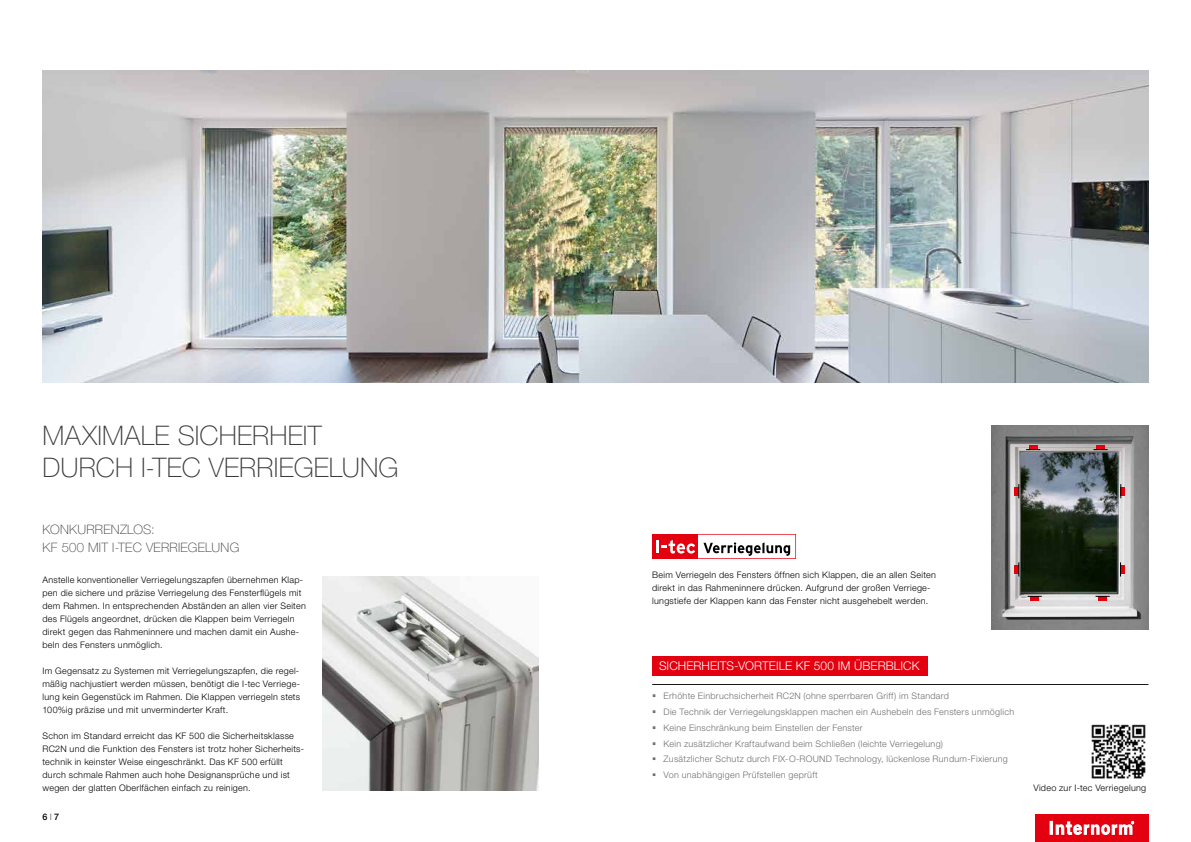
<style>
.page{position:relative;width:1191px;height:842px;background:#fff}
.page>*{position:absolute;margin:0;border:0;box-sizing:border-box;transform-origin:0 0}
.t1{font:100 27px/32px "Helvetica Neue LT Pro";letter-spacing:.005em;color:#3b3b3a}
.t2{font:100 13px/18px "Helvetica Neue LT Pro";letter-spacing:.02em;color:#3b3b3a}
.t3{font:300 12px "Helvetica Neue LT Pro";letter-spacing:.01em;color:#fff}
.t4{font:300 9px/13px "Helvetica Neue LT Pro";letter-spacing:.03em;color:#000}
.t5{font:300 9px "Helvetica Neue LT Pro";letter-spacing:.03em;color:#6f6f6e}
.t6{font:500 9px "Helvetica Neue LT Pro";color:#000}
.s1{font-weight:100}
</style>
<div class="page">
<div style="left:1035px;top:814px;width:113px;height:28px;background:#e3000f"></div>
<svg style="left:1050px;top:821px;width:83px;height:14px"></svg>
<img style="left:43px;top:71px;width:1105px;height:312px">
<img style="left:323px;top:576px;width:216px;height:215px">
<div style="left:652px;top:656px;width:275px;height:20px;background:#e3000f"></div>
<hr style="left:652px;top:684px;width:496px;height:1px;background:#000">
<img style="left:1091px;top:724px;width:55px;height:55px">
<img style="left:991px;top:425px;width:157px;height:205px">
<div style="left:1030px;top:596px;width:9px;height:5px;background:#e3000f"></div>
<div style="left:1098px;top:596px;width:9px;height:5px;background:#e3000f"></div>
<svg style="left:1027px;top:596px;width:14px;height:1px"></svg>
<svg style="left:1095px;top:596px;width:14px;height:1px"></svg>
<svg style="left:1014px;top:562px;width:5px;height:14px"></svg>
<svg style="left:1014px;top:484px;width:5px;height:14px"></svg>
<div style="left:1028px;top:445px;width:9px;height:5px;background:#e3000f"></div>
<div style="left:1096px;top:445px;width:9px;height:5px;background:#e3000f"></div>
<svg style="left:1026px;top:449px;width:14px;height:1px"></svg>
<svg style="left:1093px;top:449px;width:14px;height:1px"></svg>
<svg style="left:1121px;top:487px;width:4px;height:8px"></svg>
<svg style="left:1120px;top:484px;width:1px;height:14px"></svg>
<svg style="left:1120px;top:562px;width:4px;height:14px"></svg>
<div style="left:652px;top:534px;width:45px;height:25px;background:#e3000f"></div>
<svg style="left:656px;top:534px;width:140px;height:25px"></svg>
<h1 class="t1" style="left:43px;top:419px;width:357px">MAXIMALE SI CHERHEIT<br>DURCH I-TEC VERRIEGELUNG</h1>
<h2 class="t2" style="left:43px;top:520px;width:198px">KONKURRENZLOS:<br>KF 500 MIT I-TEC VERRIEGELUNG</h2>
<p class="t4" style="left:43px;top:573px;width:265px">Anstelle konventioneller Verriegelungszapfen übernehmen Klap&shy;pen die sichere und präzise Verriegelung des Fensterflügels mit dem Rahmen. In entsprechenden Abständen an allen vier Seiten des Flügels angeordnet, drücken die Klappen beim Verriegeln direkt gegen das Rahmeninnere und machen damit ein Aushe&shy;beln des Fensters unmöglich.</p>
<p class="t4" style="left:43px;top:664px;width:259px;text-align:justify">Im Gegensatz zu Systemen mit Verriegelungszapfen, die regel&shy;mäßig nachjustiert werden müssen, benötigt die I-tec Verriege&shy;lung kein Gegenstück im Rahmen. Die Klappen verriegeln stets 100%ig präzise und mit unverminderter Kraft.</p>
<p class="t4" style="left:43px;top:729px;width:263px">Schon im Standard erreicht das KF 500 die Sicherheitsklasse RC2N und die Funktion des Fensters ist trotz hoher Sicherheits&shy;technik in keinster Weise eingeschränkt. Das KF 500 erfüllt durch schmale Rahmen auch hohe Designansprüche und ist wegen der glatten Oberlfächen einfach zu reinigen.</p>
<p class="t6" style="left:43px;top:811px;width:18px">6 <span class="s1">I</span> 7</p>
<p class="t4" style="left:652px;top:568px;width:285px">Beim Verriegeln des Fensters öffnen sich Klappen, die an allen Seiten direkt in das Rahmeninnere drücken. Aufgrund der großen Verriege&shy;lungstiefe der Klappen kann das Fenster nicht ausgehebelt werden.</p>
<h3 class="t3" style="left:659px;top:658px;width:16px">Sicherheits</h3>
<h3 class="t3" style="left:734px;top:658px;width:19px">-Vorteile</h3>
<h3 class="t3" style="left:796px;top:658px;width:75px">KF 500 im Überblic</h3>
<h3 class="t3" style="left:911px;top:658px;width:9px">K</h3>
<p class="t5" style="left:652px;top:690px;width:298px">▪ Erhöhte Einbruchsicherheit RC2N (ohne sperrbaren Griff) im Standard</p>
<p class="t5" style="left:652px;top:706px;width:363px">▪ Die Technik der Verriegelungsklappen machen ein Aushebeln des Fensters unmöglich</p>
<p class="t5" style="left:652px;top:722px;width:212px">▪ Keine Einschränkung beim Einstellen der Fenster</p>
<p class="t5" style="left:652px;top:738px;width:292px">▪ Kein zusätzlicher Kraftaufwand beim Schließen (leichte Verriegelung)</p>
<p class="t5" style="left:652px;top:754px;width:357px">▪ Zusätzlicher Schutz durch FIX-O-ROUND Technology, lückenlose Rundum-Fixierung</p>
<p class="t5" style="left:652px;top:769px;width:167px">▪ Von unabhängigen Prüfstellen geprüft</p>
<p class="t4" style="left:1033px;top:781px;width:114px">Video zur I-tec Verriegelung</p>
</div>
